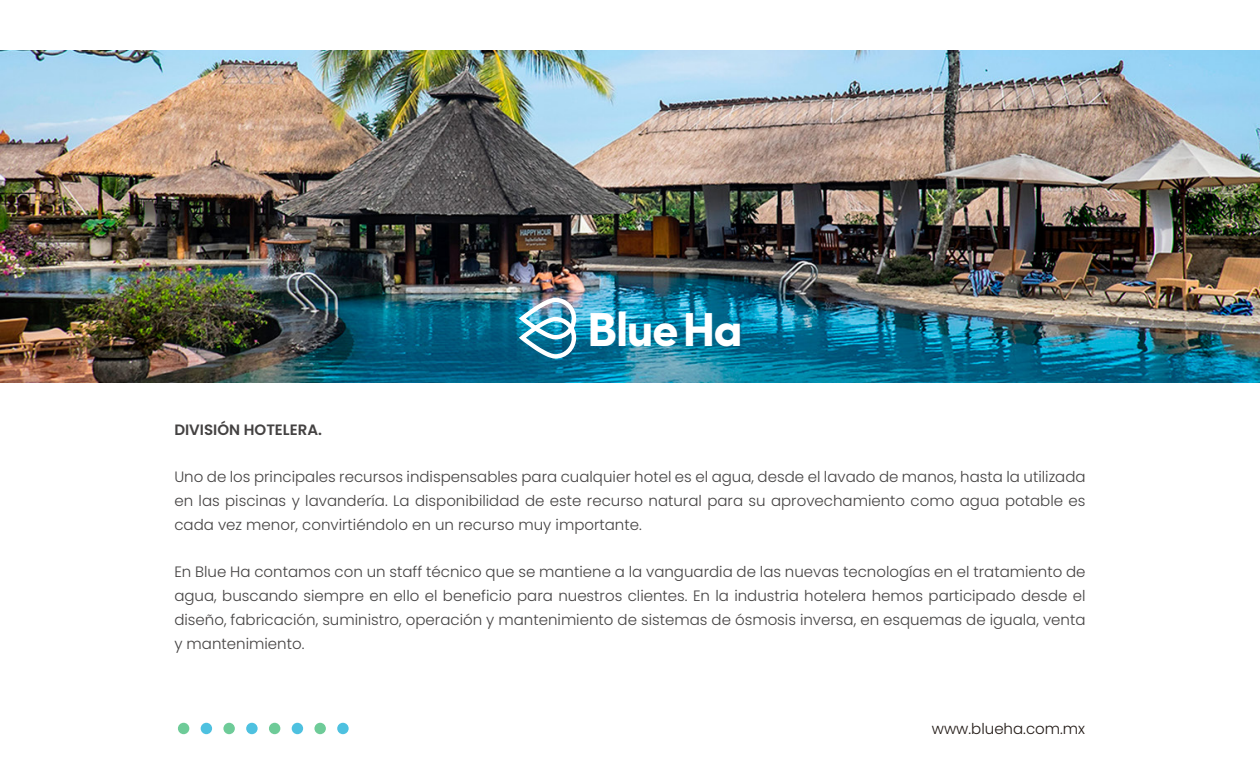
<style>
.page{position:relative;width:1260px;height:765px;background:#fff}
.page>*{position:absolute;margin:0;border:0;box-sizing:border-box;transform-origin:0 0}
.t1{font:700 47.75px "Sofia Pro";letter-spacing:-.04em;color:#fff}
.t2{font:300 15px/23.8px "Poppins";color:#444242;text-align:justify}
.t3{font:600 15px "Poppins";color:#444242}
.t4{font:300 15px "Poppins";color:#211915}
</style>
<div class="page">
<img style="left:0;top:51px;width:1260px;height:331px">
<div style="left:178px;top:723px;width:11px;height:11px;background:#6ecb98;border-radius:50%"></div>
<div style="left:201px;top:723px;width:11px;height:11px;background:#4ec1e0;border-radius:50%"></div>
<div style="left:223px;top:723px;width:12px;height:11px;background:#6ecb98;border-radius:50%"></div>
<div style="left:246px;top:723px;width:12px;height:11px;background:#4ec1e0;border-radius:50%"></div>
<div style="left:269px;top:723px;width:11px;height:11px;background:#6ecb98;border-radius:50%"></div>
<div style="left:292px;top:723px;width:11px;height:11px;background:#4ec1e0;border-radius:50%"></div>
<div style="left:314px;top:723px;width:12px;height:11px;background:#6ecb98;border-radius:50%"></div>
<div style="left:337px;top:723px;width:12px;height:11px;background:#4ec1e0;border-radius:50%"></div>
<img style="left:519px;top:298px;width:57px;height:61px">
<h1 class="t1" style="left:587px;top:293px;width:158px">BlueHa</h1>
<p class="t3" style="left:174px;top:421px;width:149px">DIVISIÓN HOTELERA.</p>
<p class="t2" style="left:174px;top:465px;width:913px">Uno de los principales recursos indispensables para cualquier hotel es el agua, desde el lavado de manos, hasta la utilizada en las piscinas y lavandería. La disponibilidad de este recurso natural para su aprovechamiento como agua potable es cada vez menor, convirtiéndolo en un recurso muy importante.</p>
<p class="t2" style="left:174px;top:560px;width:913px">En Blue Ha contamos con un staff técnico que se mantiene a la vanguardia de las nuevas tecnologías en el tratamiento de agua, buscando siempre en ello el beneficio para nuestros clientes. En la industria hotelera hemos participado desde el diseño, fabricación, suministro, operación y mantenimiento de sistemas de ósmosis inversa, en esquemas de iguala, venta y mantenimiento.</p>
<p class="t4" style="left:932px;top:720px;width:155px">www.blueha.com.mx</p>
</div>
